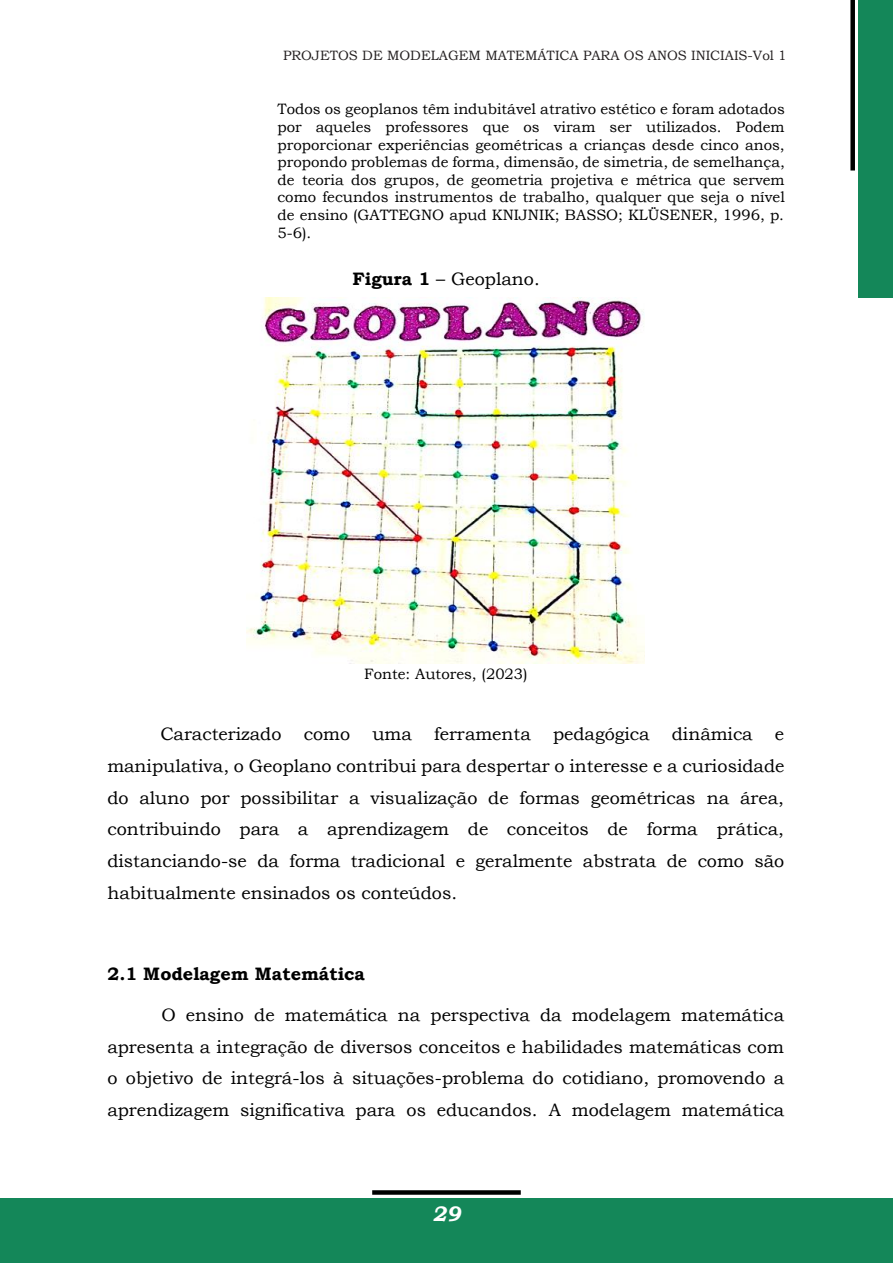
<style>
.page{position:relative;width:893px;height:1263px;background:#fff}
.page>*{position:absolute;margin:0;border:0;box-sizing:border-box;transform-origin:0 0}
.t1{font:italic 700 21px "Bookman Old Style";color:#fff}
.t2{font:18px/31.8px "Bookman Old Style";color:#000;text-align:justify}
.t3{font:700 18px "Bookman Old Style";color:#000}
.t4{font:15px/17.5px "Bookman Old Style";color:#000;text-align:justify}
.t5{font:13.5px "Bookman Old Style";color:#231f20}
.s1{font-weight:700}
</style>
<div class="page">
<div style="left:0;top:1199px;width:893px;height:64px;background:#148759"></div>
<div style="left:859px;top:0;width:34px;height:298px;background:#148759"></div>
<div style="left:372px;top:1190px;width:149px;height:5px;background:#000"></div>
<div style="left:850px;top:0;width:5px;height:171px;background:#000"></div>
<img style="left:247px;top:298px;width:398px;height:366px">
<p class="t5" style="left:283px;top:46px;width:505px">PROJETOS DE MODELAGEM MATEMÁTICA PARA OS ANOS INICIAIS-Vol 1</p>
<p class="t4" style="left:277px;top:101px;width:509px">Todos os geoplanos têm indubitável atrativo estético e foram adotados por aqueles professores que os viram ser utilizados. Podem proporcionar experiências geométricas a crianças desde cinco anos, propondo problemas de forma, dimensão, de simetria, de semelhança, de teoria dos grupos, de geometria projetiva e métrica que servem como fecundos instrumentos de trabalho, qualquer que seja o nível de ensino (GATTEGNO apud KNIJNIK; BASSO; KLÜSENER, 1996, p.<br>5-6).</p>
<p class="t2" style="left:353px;top:263px;width:189px"><span class="s1">Figura 1</span> – Geoplano.</p>
<p class="t4" style="left:364px;top:665px;width:165px">Fonte: Autores, (2023)</p>
<p class="t2" style="left:107px;top:718px;width:679px;text-indent:53px">Caracterizado como uma ferramenta pedagógica dinâmica e manipulativa, o Geoplano contribui para despertar o interesse e a curiosidade do aluno por possibilitar a visualização de formas geométricas na área, contribuindo para a aprendizagem de conceitos de forma prática, distanciando-se da forma tradicional e geralmente abstrata de como são habitualmente ensinados os conteúdos.</p>
<p class="t3" style="left:107px;top:961px;width:259px">2.1 Modelagem Matemática</p>
<p class="t2" style="left:107px;top:999px;width:678px;text-indent:54px">O ensino de matemática na perspectiva da modelagem matemática apresenta a integração de diversos conceitos e habilidades matemáticas com o objetivo de integrá-los à situações-problema do cotidiano, promovendo a aprendizagem significativa para os educandos. A modelagem matemática</p>
<p class="t1" style="left:432px;top:1198px;width:30px">29</p>
</div>
